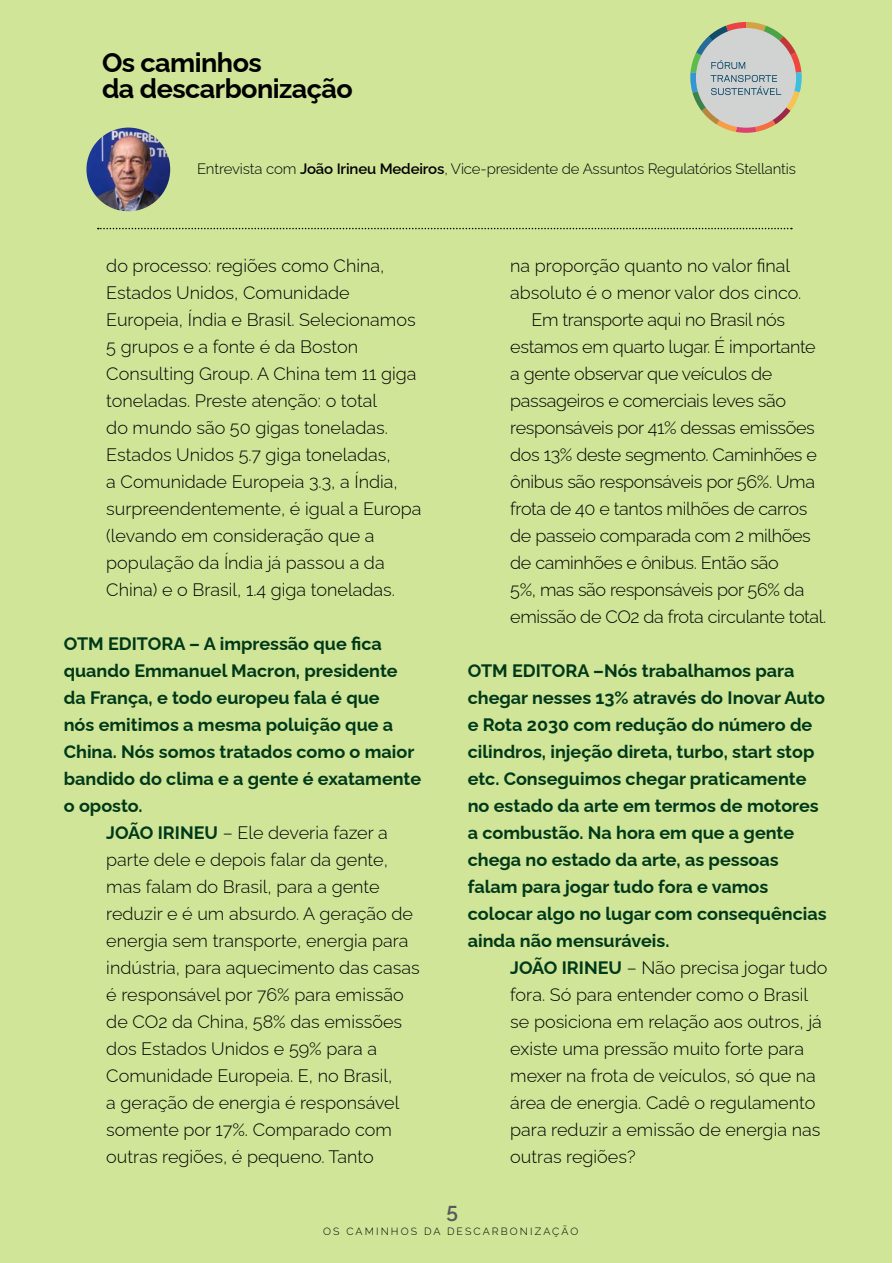
<style>
.page{position:relative;width:893px;height:1263px;background:#fff}
.page>*{position:absolute;margin:0;border:0;box-sizing:border-box;transform-origin:0 0}
.t1{font:700 27px/25.5px "Raleway";letter-spacing:-.02em;color:#000}
.t2{font:600 21px "Raleway";color:#58595b}
.t3{font:300 18px/27px "Raleway";color:#000}
.t4{font:700 18px/27px "Raleway";color:#003919}
.t5{font:300 18px "Raleway";letter-spacing:-.02em;color:#000}
.t6{font:300 15px "Raleway";letter-spacing:-.01em;color:#000}
.t7{font:300 10.5px "Raleway";letter-spacing:.2em;color:#000}
.s1{font-weight:600}
.s2{font-weight:700;color:#003919}
</style>
<div class="page">
<div style="left:0;top:0;width:892px;height:1262px;background:#d0e598"></div>
<svg style="left:690px;top:22px;width:112px;height:111px"></svg>
<svg style="left:98px;top:228px;width:694px;height:1px"></svg>
<img style="left:86px;top:128px;width:84px;height:83px;border-radius:42px">
<h1 class="t1" style="left:102px;top:47px;width:252px">Os caminhos<br>da descarbonização</h1>
<p class="t6" style="left:197px;top:156px;width:600px">Entrevista com <span class="s1">João Irineu Medeiros</span>, Vice-presidente de Assuntos Regulatórios Stellantis</p>
<p class="t3" style="left:106px;top:250px;width:317px">do processo: regiões como China, Estados Unidos, Comunidade Europeia, Índia e Brasil. Selecionamos 5 grupos e a fonte é da Boston Consulting Group. A China tem 11 giga toneladas. Preste atenção: o total<br>do mundo são 50 gigas toneladas.<br>Estados Unidos 5.7 giga toneladas,<br>a Comunidade Europeia 3.3, a Índia, surpreendentemente, é igual a Europa (levando em consideração que a população da Índia já passou a da China) e o Brasil, 1.4 giga toneladas.</p>
<p class="t4" style="left:64px;top:628px;width:320px">OTM EDITORA – A impressão que fica</p>
<p class="t4" style="left:64px;top:655px;width:335px">quando Emmanuel Macron, presidente</p>
<p class="t4" style="left:64px;top:682px;width:317px">da França, e todo europeu fala é que</p>
<p class="t4" style="left:64px;top:709px;width:331px">nós emitimos a mesma poluição que a</p>
<p class="t4" style="left:64px;top:736px;width:352px">China. Nós somos tratados como o maior</p>
<p class="t4" style="left:64px;top:763px;width:359px">bandido do clima e a gente é exatamente</p>
<p class="t4" style="left:64px;top:790px;width:80px">o oposto.</p>
<p class="t3" style="left:106px;top:817px;width:283px"><span class="s2">JOÃO IRINEU</span> – Ele deveria fazer a</p>
<p class="t3" style="left:106px;top:844px;width:283px">parte dele e depois falar da gente,</p>
<p class="t3" style="left:106px;top:871px;width:275px">mas falam do Brasil, para a gente</p>
<p class="t3" style="left:106px;top:898px;width:308px">reduzir e é um absurdo. A geração de</p>
<p class="t3" style="left:106px;top:925px;width:304px">energia sem transporte, energia para</p>
<p class="t3" style="left:106px;top:952px;width:315px">indústria, para aquecimento das casas</p>
<p class="t3" style="left:106px;top:979px;width:299px">é responsável por 76% para emissão</p>
<p class="t3" style="left:106px;top:1006px;width:297px">de CO2 da China, 58% das emissões</p>
<p class="t3" style="left:106px;top:1033px;width:272px">dos Estados Unidos e 59% para a</p>
<p class="t3" style="left:106px;top:1060px;width:288px">Comunidade Europeia. E, no Brasil,</p>
<p class="t3" style="left:106px;top:1087px;width:295px">a geração de energia é responsável</p>
<p class="t3" style="left:106px;top:1114px;width:287px">somente por 17%. Comparado com</p>
<p class="t3" style="left:106px;top:1141px;width:269px">outras regiões, é pequeno. Tanto</p>
<p class="t3" style="left:510px;top:250px;width:281px">na proporção quanto no valor final</p>
<p class="t3" style="left:510px;top:277px;width:292px">absoluto é o menor valor dos cinco.</p>
<p class="t5" style="left:531px;top:305px;width:255px">Em transporte aqui no Brasil nós</p>
<p class="t5" style="left:510px;top:332px;width:307px">estamos em quarto lugar. É importante</p>
<p class="t5" style="left:510px;top:359px;width:263px">a gente observar que veículos de</p>
<p class="t5" style="left:510px;top:386px;width:277px">passageiros e comerciais leves são</p>
<p class="t5" style="left:510px;top:413px;width:306px">responsáveis por 41% dessas emissões</p>
<p class="t5" style="left:510px;top:440px;width:308px">dos 13% deste segmento. Caminhões e</p>
<p class="t5" style="left:510px;top:467px;width:306px">ônibus são responsáveis por 56%. Uma</p>
<p class="t5" style="left:510px;top:494px;width:299px">frota de 40 e tantos milhões de carros</p>
<p class="t5" style="left:510px;top:521px;width:302px">de passeio comparada com 2 milhões</p>
<p class="t5" style="left:510px;top:548px;width:270px">de caminhões e ônibus. Então são</p>
<p class="t5" style="left:510px;top:575px;width:296px">5%, mas são responsáveis por 56% da</p>
<p class="t5" style="left:510px;top:602px;width:318px">emissão de CO2 da frota circulante total.</p>
<p class="t4" style="left:468px;top:655px;width:360px">OTM EDITORA –Nós trabalhamos para chegar nesses 13% através do Inovar Auto e Rota 2030 com redução do número de cilindros, injeção direta, turbo, start stop etc. Conseguimos chegar praticamente no estado da arte em termos de motores a combustão. Na hora em que a gente chega no estado da arte, as pessoas falam para jogar tudo fora e vamos colocar algo no lugar com consequências ainda não mensuráveis.</p>
<p class="t3" style="left:510px;top:952px;width:319px"><span class="s2">JOÃO IRINEU</span> – Não precisa jogar tudo fora. Só para entender como o Brasil se posiciona em relação aos outros, já existe uma pressão muito forte para mexer na frota de veículos, só que na área de energia. Cadê o regulamento para reduzir a emissão de energia nas outras regiões?</p>
<p class="t2" style="left:447px;top:1193px;width:13px">5</p>
<p class="t7" style="left:323px;top:1222px;width:257px">OS CAMINHOS DA DESCARBONIZAÇÃO</p>
</div>
